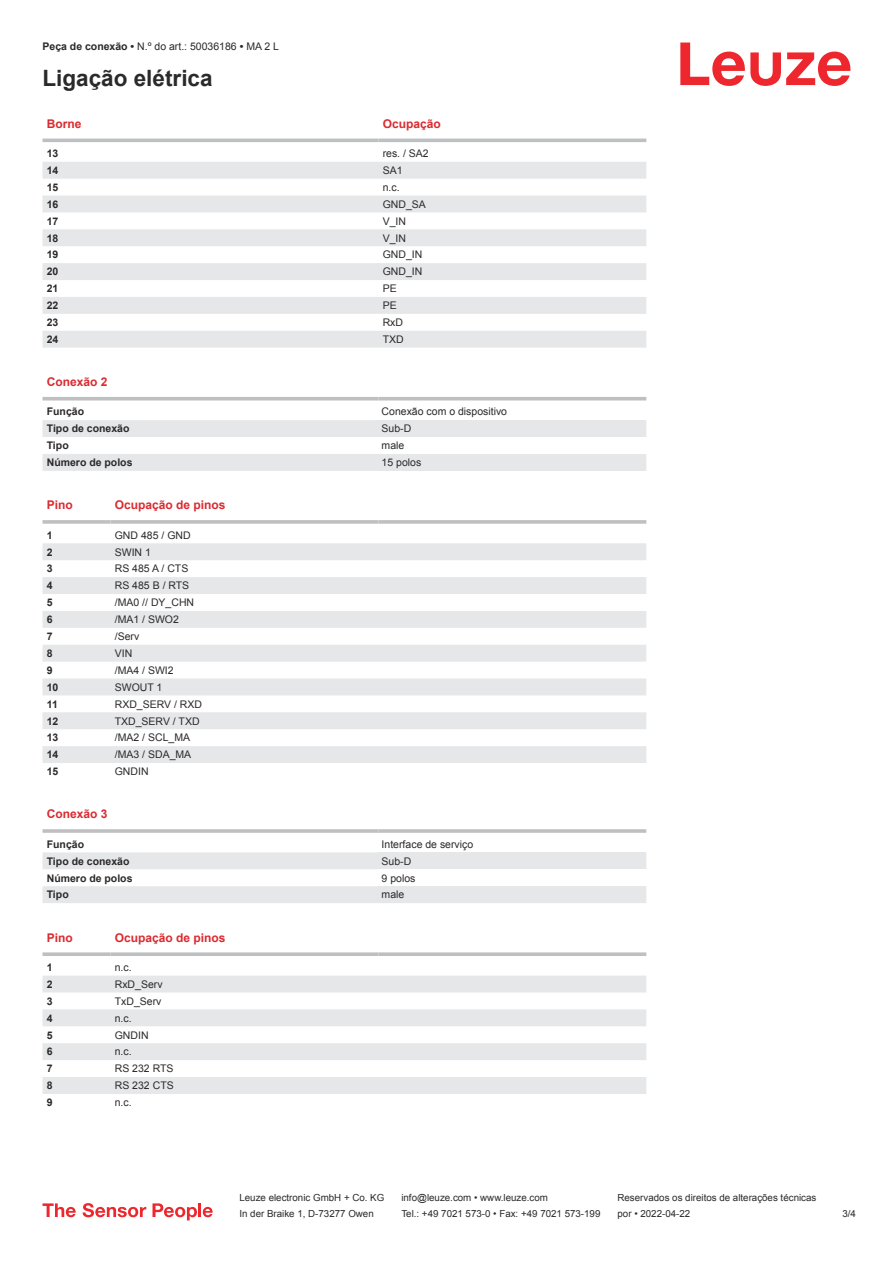
<style>
.page{position:relative;width:893px;height:1263px;background:#fff}
.page>*{position:absolute;margin:0;border:0;box-sizing:border-box;transform-origin:0 0}
.t1{font:700 22.5px "Arial";color:#2b292a}
.t2{font:700 12px "Arial";color:#db2a30}
.t3{font:10.5px "Arial";color:#2b292a}
.t4{font:700 10.5px "Arial";color:#2b292a}
.t5{font:9.75px "Arial";color:#2b292a}
.s1{font-weight:700}
</style>
<div class="page">
<svg style="left:680px;top:43px;width:170px;height:43px"></svg>
<svg style="left:43px;top:138px;width:603px;height:1px"></svg>
<svg style="left:43px;top:162px;width:603px;height:186px;fill:#e6e7e9"></svg>
<hr style="left:43px;top:139px;width:335px;height:3px;background:#bdbfc1">
<hr style="left:378px;top:139px;width:268px;height:3px;background:#bdbfc1">
<svg style="left:43px;top:400px;width:603px;height:1px"></svg>
<svg style="left:43px;top:420px;width:335px;height:51px"></svg>
<hr style="left:43px;top:397px;width:335px;height:3px;background:#bdbfc1">
<hr style="left:378px;top:397px;width:268px;height:3px;background:#bdbfc1">
<div style="left:378px;top:420px;width:268px;height:17px;background:#e6e7e9"></div>
<div style="left:378px;top:454px;width:268px;height:17px;background:#e6e7e9"></div>
<svg style="left:43px;top:543px;width:603px;height:220px;fill:#e6e7e9"></svg>
<hr style="left:43px;top:520px;width:68px;height:4px;background:#c5c7c8">
<svg style="left:111px;top:520px;width:267px;height:4px"></svg>
<hr style="left:378px;top:520px;width:268px;height:4px;background:#c5c7c8">
<svg style="left:43px;top:852px;width:335px;height:51px"></svg>
<hr style="left:43px;top:829px;width:335px;height:4px;background:#c3c5c7">
<svg style="left:378px;top:829px;width:268px;height:4px"></svg>
<div style="left:378px;top:852px;width:268px;height:17px;background:#e6e7e9"></div>
<div style="left:378px;top:886px;width:268px;height:17px;background:#e6e7e9"></div>
<svg style="left:43px;top:976px;width:603px;height:118px;fill:#e6e7e9"></svg>
<svg style="left:43px;top:952px;width:68px;height:4px"></svg>
<svg style="left:111px;top:952px;width:267px;height:4px"></svg>
<svg style="left:378px;top:952px;width:268px;height:4px"></svg>
<svg style="left:43px;top:1203px;width:33px;height:14px"></svg>
<svg style="left:83px;top:1203px;width:63px;height:14px"></svg>
<svg style="left:153px;top:1203px;width:44px;height:17px"></svg>
<hr style="left:198px;top:1203px;width:3px;height:14px;background:#ed272d">
<svg style="left:203px;top:1207px;width:10px;height:10px"></svg>
<p class="t3" style="left:43px;top:43px;width:238px"><span class="s1">Peça de conexão •</span> N.º do art.: 50036186 <span class="s1">•</span> MA 2 L</p>
<h1 class="t1" style="left:43px;top:70px;width:172px">Ligação elétrica</h1>
<p class="t2" style="left:47px;top:119px;width:36px">Borne</p>
<p class="t2" style="left:383px;top:119px;width:60px">Ocupação</p>
<p class="t4" style="left:47px;top:149px;width:13px">13</p>
<p class="t3" style="left:383px;top:149px;width:48px">res. / SA2</p>
<p class="t4" style="left:47px;top:166px;width:13px">14</p>
<p class="t3" style="left:383px;top:166px;width:21px">SA1</p>
<p class="t4" style="left:47px;top:183px;width:13px">15</p>
<p class="t3" style="left:383px;top:183px;width:18px">n.c.</p>
<p class="t4" style="left:47px;top:200px;width:13px">16</p>
<p class="t3" style="left:383px;top:200px;width:45px">GND_SA</p>
<p class="t4" style="left:47px;top:217px;width:13px">17</p>
<p class="t3" style="left:383px;top:217px;width:25px">V_IN</p>
<p class="t4" style="left:47px;top:234px;width:13px">18</p>
<p class="t3" style="left:383px;top:234px;width:25px">V_IN</p>
<p class="t4" style="left:47px;top:251px;width:13px">19</p>
<p class="t3" style="left:383px;top:251px;width:41px">GND_IN</p>
<p class="t4" style="left:47px;top:268px;width:13px">20</p>
<p class="t3" style="left:383px;top:268px;width:41px">GND_IN</p>
<p class="t4" style="left:47px;top:285px;width:13px">21</p>
<p class="t3" style="left:383px;top:285px;width:16px">PE</p>
<p class="t4" style="left:47px;top:301px;width:13px">22</p>
<p class="t3" style="left:383px;top:301px;width:16px">PE</p>
<p class="t4" style="left:47px;top:318px;width:13px">23</p>
<p class="t3" style="left:383px;top:318px;width:22px">RxD</p>
<p class="t4" style="left:47px;top:335px;width:13px">24</p>
<p class="t3" style="left:383px;top:335px;width:23px">TXD</p>
<p class="t2" style="left:47px;top:377px;width:62px">Conexão 2</p>
<p class="t4" style="left:47px;top:408px;width:39px">Função</p>
<p class="t3" style="left:382px;top:408px;width:127px">Conexão com o dispositivo</p>
<p class="t4" style="left:47px;top:425px;width:84px">Tipo de conexão</p>
<p class="t3" style="left:382px;top:425px;width:31px">Sub-D</p>
<p class="t4" style="left:47px;top:442px;width:23px">Tipo</p>
<p class="t3" style="left:382px;top:442px;width:24px">male</p>
<p class="t4" style="left:47px;top:458px;width:87px">Número de polos</p>
<p class="t3" style="left:382px;top:458px;width:41px">15 polos</p>
<p class="t2" style="left:47px;top:500px;width:28px">Pino</p>
<p class="t2" style="left:115px;top:500px;width:112px">Ocupação de pinos</p>
<p class="t4" style="left:47px;top:531px;width:7px">1</p>
<p class="t3" style="left:115px;top:531px;width:77px">GND 485 / GND</p>
<p class="t4" style="left:47px;top:548px;width:7px">2</p>
<p class="t3" style="left:115px;top:548px;width:38px">SWIN 1</p>
<p class="t4" style="left:47px;top:565px;width:7px">3</p>
<p class="t3" style="left:115px;top:565px;width:75px">RS 485 A / CTS</p>
<p class="t4" style="left:47px;top:582px;width:7px">4</p>
<p class="t3" style="left:115px;top:582px;width:76px">RS 485 B / RTS</p>
<p class="t4" style="left:47px;top:598px;width:7px">5</p>
<p class="t3" style="left:115px;top:598px;width:81px">/MA0 // DY_CHN</p>
<p class="t4" style="left:47px;top:615px;width:7px">6</p>
<p class="t3" style="left:115px;top:615px;width:66px">/MA1 / SWO2</p>
<p class="t4" style="left:47px;top:632px;width:7px">7</p>
<p class="t3" style="left:115px;top:632px;width:26px">/Serv</p>
<p class="t4" style="left:47px;top:649px;width:7px">8</p>
<p class="t3" style="left:115px;top:649px;width:19px">VIN</p>
<p class="t4" style="left:47px;top:666px;width:7px">9</p>
<p class="t3" style="left:115px;top:666px;width:60px">/MA4 / SWI2</p>
<p class="t4" style="left:47px;top:683px;width:13px">10</p>
<p class="t3" style="left:115px;top:683px;width:49px">SWOUT 1</p>
<p class="t4" style="left:47px;top:700px;width:13px">11</p>
<p class="t3" style="left:115px;top:700px;width:89px">RXD_SERV / RXD</p>
<p class="t4" style="left:47px;top:717px;width:13px">12</p>
<p class="t3" style="left:115px;top:717px;width:86px">TXD_SERV / TXD</p>
<p class="t4" style="left:47px;top:734px;width:13px">13</p>
<p class="t3" style="left:115px;top:734px;width:77px">/MA2 / SCL_MA</p>
<p class="t4" style="left:47px;top:751px;width:13px">14</p>
<p class="t3" style="left:115px;top:751px;width:78px">/MA3 / SDA_MA</p>
<p class="t4" style="left:47px;top:767px;width:13px">15</p>
<p class="t3" style="left:115px;top:767px;width:35px">GNDIN</p>
<p class="t2" style="left:47px;top:810px;width:62px">Conexão 3</p>
<p class="t4" style="left:47px;top:840px;width:39px">Função</p>
<p class="t3" style="left:382px;top:840px;width:93px">Interface de serviço</p>
<p class="t4" style="left:47px;top:857px;width:84px">Tipo de conexão</p>
<p class="t3" style="left:382px;top:857px;width:31px">Sub-D</p>
<p class="t4" style="left:47px;top:874px;width:87px">Número de polos</p>
<p class="t3" style="left:382px;top:874px;width:35px">9 polos</p>
<p class="t4" style="left:47px;top:891px;width:23px">Tipo</p>
<p class="t3" style="left:382px;top:891px;width:24px">male</p>
<p class="t2" style="left:47px;top:933px;width:28px">Pino</p>
<p class="t2" style="left:115px;top:933px;width:112px">Ocupação de pinos</p>
<p class="t4" style="left:47px;top:963px;width:7px">1</p>
<p class="t3" style="left:115px;top:963px;width:18px">n.c.</p>
<p class="t4" style="left:47px;top:980px;width:7px">2</p>
<p class="t3" style="left:115px;top:980px;width:49px">RxD_Serv</p>
<p class="t4" style="left:47px;top:997px;width:7px">3</p>
<p class="t3" style="left:115px;top:997px;width:48px">TxD_Serv</p>
<p class="t4" style="left:47px;top:1014px;width:7px">4</p>
<p class="t3" style="left:115px;top:1014px;width:18px">n.c.</p>
<p class="t4" style="left:47px;top:1031px;width:7px">5</p>
<p class="t3" style="left:115px;top:1031px;width:35px">GNDIN</p>
<p class="t4" style="left:47px;top:1048px;width:7px">6</p>
<p class="t3" style="left:115px;top:1048px;width:18px">n.c.</p>
<p class="t4" style="left:47px;top:1065px;width:7px">7</p>
<p class="t3" style="left:115px;top:1065px;width:60px">RS 232 RTS</p>
<p class="t4" style="left:47px;top:1081px;width:7px">8</p>
<p class="t3" style="left:115px;top:1081px;width:60px">RS 232 CTS</p>
<p class="t4" style="left:47px;top:1098px;width:7px">9</p>
<p class="t3" style="left:115px;top:1098px;width:18px">n.c.</p>
<p class="t5" style="left:239px;top:1194px;width:146px">Leuze electronic GmbH + Co. KG</p>
<p class="t5" style="left:401px;top:1194px;width:148px">info@leuze.com • www.leuze.com</p>
<p class="t5" style="left:617px;top:1194px;width:200px">Reservados os direitos de alterações técnicas</p>
<p class="t5" style="left:239px;top:1210px;width:136px">In der Braike 1, D-73277 Owen</p>
<p class="t5" style="left:401px;top:1210px;width:201px">Tel.: +49 7021 573-0 • Fax: +49 7021 573-199</p>
<p class="t5" style="left:617px;top:1210px;width:74px">por • 2022-04-22</p>
<p class="t5" style="left:842px;top:1210px;width:15px">3 /4</p>
</div>
